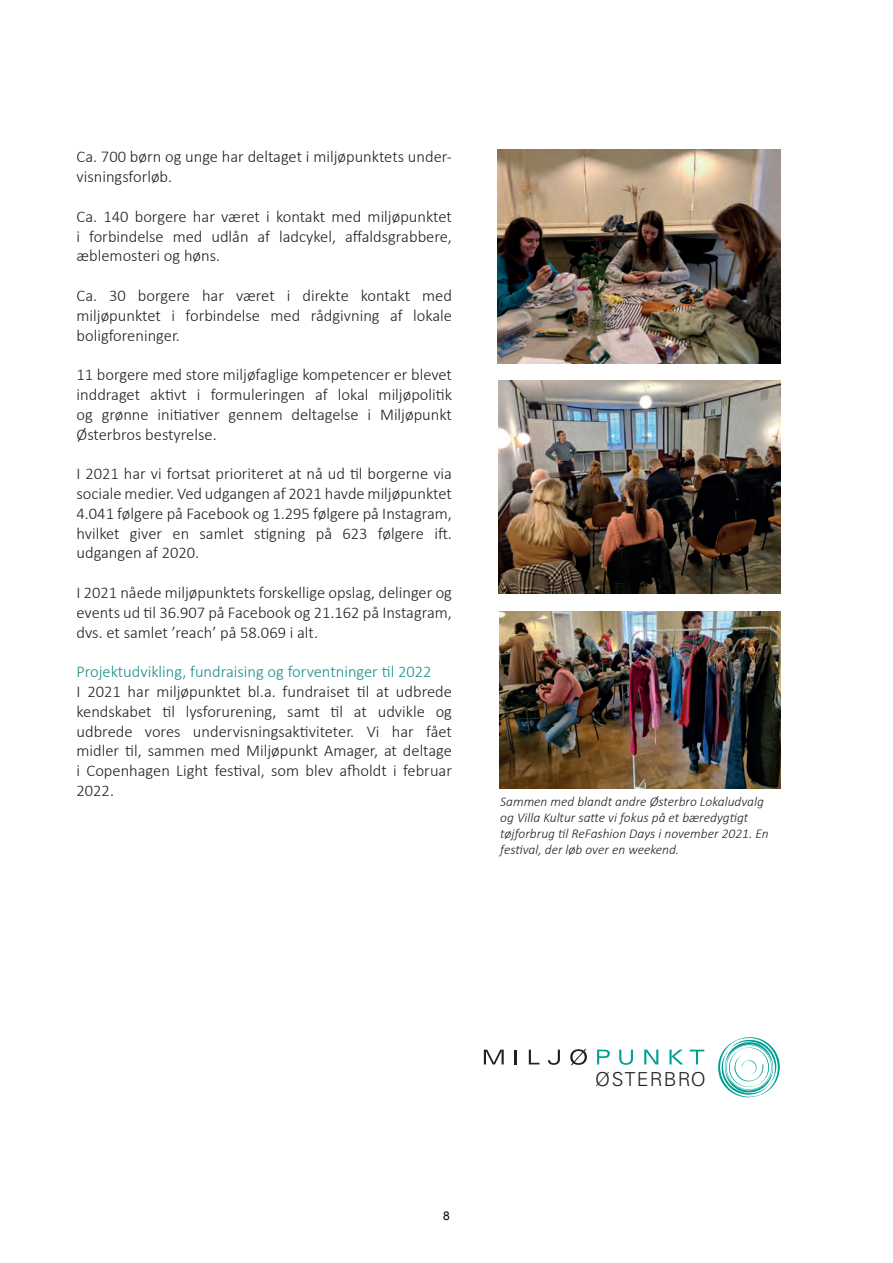
<style>
.page{position:relative;width:893px;height:1263px;background:#fff}
.page>*{position:absolute;margin:0;border:0;box-sizing:border-box;transform-origin:0 0}
.t1{font:300 19.2px "Univers LT Std";letter-spacing:.06em;color:#231f20}
.t2{font:300 16.5px/19.8px "Calibri";color:#231f20;text-align:justify}
.t3{font:300 16.5px "Calibri";color:#1b8e88}
.t4{font:italic 300 13.5px/16.2px "Calibri";color:#231f20}
.t5{font:12px "Arial";color:#000}
</style>
<div class="page">
<img style="left:499px;top:612px;width:282px;height:176px">
<img style="left:498px;top:380px;width:283px;height:213px">
<img style="left:498px;top:150px;width:283px;height:214px">
<svg style="left:484px;top:1050px;width:20px;height:14px"></svg>
<svg style="left:515px;top:1050px;width:2px;height:14px"></svg>
<svg style="left:529px;top:1050px;width:10px;height:14px"></svg>
<svg style="left:548px;top:1050px;width:12px;height:15px"></svg>
<svg style="left:570px;top:1049px;width:17px;height:16px"></svg>
<svg style="left:597px;top:1050px;width:13px;height:14px"></svg>
<svg style="left:619px;top:1050px;width:14px;height:15px"></svg>
<svg style="left:644px;top:1050px;width:14px;height:14px"></svg>
<svg style="left:669px;top:1050px;width:14px;height:14px"></svg>
<svg style="left:690px;top:1050px;width:14px;height:14px"></svg>
<svg style="left:718px;top:1037px;width:62px;height:61px"></svg>
<p class="t2" style="left:77px;top:147px;width:377px">Ca. 700 børn og unge har deltaget i miljøpunktets under&shy;visningsforløb.</p>
<p class="t2" style="left:77px;top:206px;width:377px">Ca. 140 borgere har været i kontakt med miljøpunktet i forbindelse med udlån af ladcykel, affaldsgrabbere, æblemosteri og høns.</p>
<p class="t2" style="left:77px;top:285px;width:377px">Ca. 30 borgere har været i direkte kontakt med miljøpunktet i forbindelse med rådgivning af lokale boligforeninger.</p>
<p class="t2" style="left:77px;top:365px;width:377px">11 borgere med store miljøfaglige kompetencer er blevet inddraget aktivt i formuleringen af lokal miljøpolitik og grønne initiativer gennem deltagelse i Miljøpunkt Østerbros bestyrelse.</p>
<p class="t2" style="left:77px;top:464px;width:377px">I 2021 har vi fortsat prioriteret at nå ud til borgerne via sociale medier. Ved udgangen af 2021 havde miljøpunktet 4.041 følgere på Facebook og 1.295 følgere på Instagram, hvilket giver en samlet stigning på 623 følgere ift. udgangen af 2020.</p>
<p class="t2" style="left:77px;top:582px;width:377px">I 2021 nåede miljøpunktets forskellige opslag, delinger og events ud til 36.907 på Facebook og 21.162 på Instagram, dvs. et samlet ’reach’ på 58.069 i alt.</p>
<p class="t3" style="left:77px;top:661px;width:356px">Projektudvikling, fundraising og forventninger til 2022</p>
<p class="t2" style="left:77px;top:681px;width:377px">I 2021 har miljøpunktet bl.a. fundraiset til at udbrede kendskabet til lysforurening, samt til at udvikle og udbrede vores undervisningsaktiviteter. Vi har fået midler til, sammen med Miljøpunkt Amager, at deltage i Copenhagen Light festival, som blev afholdt i februar 2022.</p>
<p class="t4" style="left:500px;top:793px;width:270px">Sammen med blandt andre Østerbro Lokaludvalg og Villa Kultur satte vi fokus på et bæredygtigt tøjforbrug til ReFashion Days i november 2021. En festival, der løb over en weekend.</p>
<p class="t5" style="left:443px;top:1207px;width:8px">8</p>
<p class="t1" style="left:596px;top:1067px;width:112px">ØSTERBRO</p>
</div>
